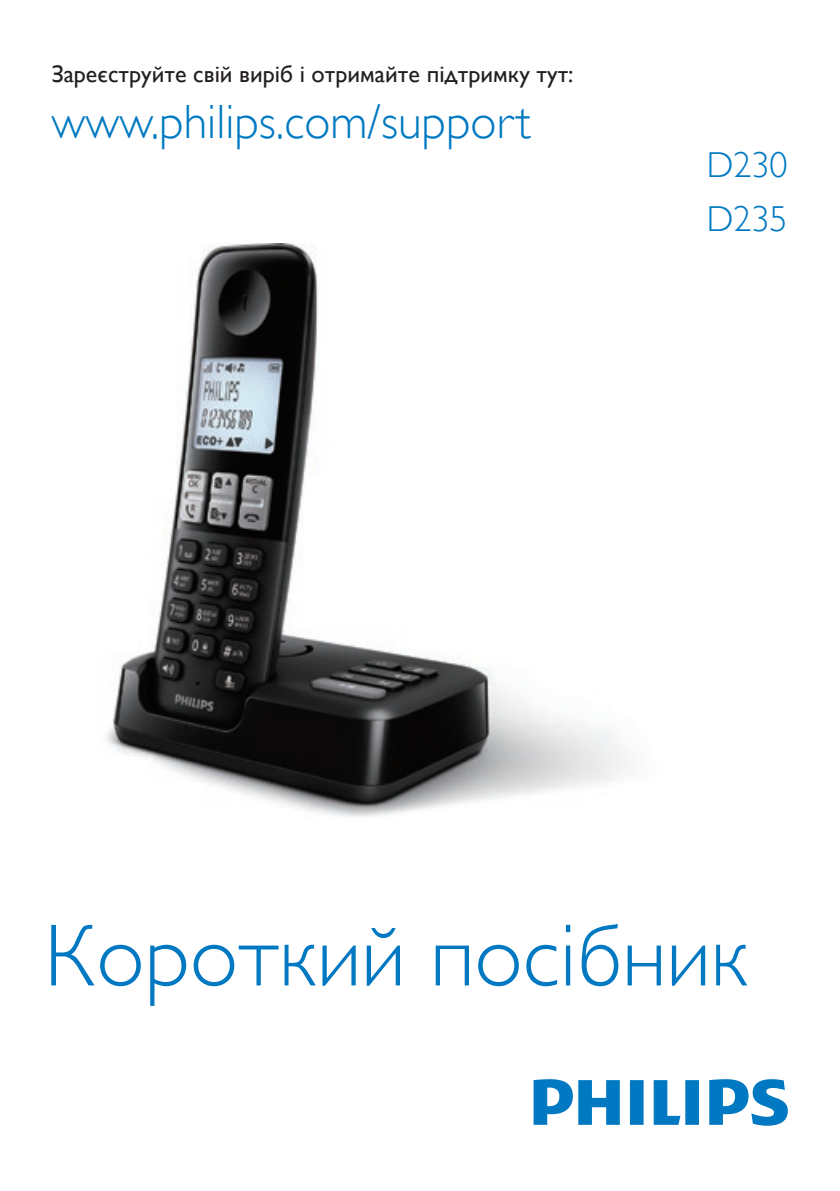
<style>
.page{position:relative;width:840px;height:1191px;background:#fff}
.page>*{position:absolute;margin:0;border:0;box-sizing:border-box;transform-origin:0 0}
.t1{font:88.8px "Gill Sans Alt One WGL Light";color:#0079c2}
.t2{font:48px "Gill Sans Alt One WGL Light";color:#0079c2}
.t3{font:36px/54px "Gill Sans Alt One WGL Light";color:#0079c2}
.t4{font:24px "Gill Sans Alt One WGL";color:#231f20}
</style>
<div class="page">
<img style="left:106px;top:244px;width:522px;height:573px">
<svg style="left:533px;top:1079px;width:254px;height:46px"></svg>
<p class="t4" style="left:51px;top:57px;width:523px">Зареєструйте свій виріб і отримайте підтримку тут:</p>
<h2 class="t2" style="left:51px;top:90px;width:481px">www.philips.com/support</h2>
<h3 class="t3" style="left:706px;top:138px;width:82px">D230<br>D235</h3>
<h1 class="t1" style="left:44px;top:897px;width:705px">Короткий посібник</h1>
</div>
